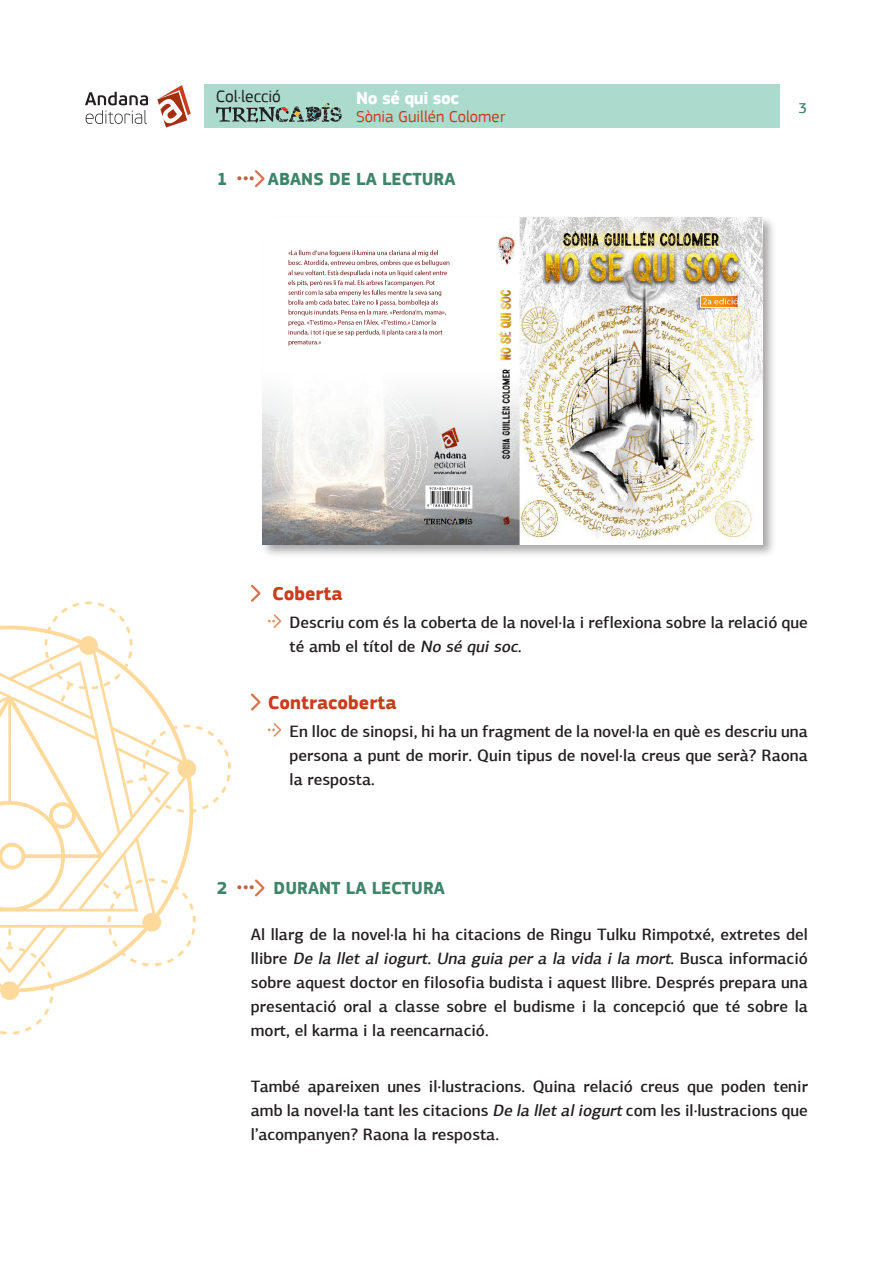
<style>
.page{position:relative;width:893px;height:1263px;background:#fff}
.page>*{position:absolute;margin:0;border:0;box-sizing:border-box;transform-origin:0 0}
.Titol_3{font:700 19.5px "PF Square Sans Pro";color:#ca3c1b}
.Activitats_lletres{font:700 19.5px "PF Square Sans Pro";color:#ca3c1b}
.Titol_2{font:700 18px "PF Square Sans Pro";color:#3f856b}
.t1{font:700 18px "PF Square Sans Pro";letter-spacing:-.025em;color:#fff}
.t2{font:17.25px "PF Square Sans Pro";color:#231f20}
.Activitats_lletres-2{font:500 16.5px/24px "PF Agora Sans Pro";color:#231f20;text-align:justify}
.t3{font:16.5px "PF Square Sans Pro";color:#ca3c1b}
.t4{font:500 15px "PF Agora Sans Pro";color:#3f856b}
.s1{font-family:"PF Agora Sans Pro";font-weight:500;font-size:17.25px;color:#bd6541}
.s2{font-style:italic}
</style>
<div class="page">
<svg style="left:157px;top:85px;width:34px;height:43px"></svg>
<svg style="left:85px;top:92px;width:63px;height:32px"></svg>
<div style="left:204px;top:85px;width:576px;height:43px;background:#aadbcd"></div>
<svg style="left:216px;top:103px;width:126px;height:20px"></svg>
<img style="left:0;top:601px;width:231px;height:434px">
<svg style="left:255px;top:170px;width:10px;height:18px"></svg>
<svg style="left:251px;top:584px;width:10px;height:18px"></svg>
<svg style="left:268px;top:614px;width:14px;height:14px"></svg>
<svg style="left:251px;top:693px;width:10px;height:18px"></svg>
<svg style="left:268px;top:723px;width:14px;height:14px"></svg>
<svg style="left:255px;top:879px;width:10px;height:18px"></svg>
<div style="left:260px;top:216px;width:517px;height:342px;background:#231f20;opacity:.4"></div>
<img style="left:263px;top:218px;width:499px;height:326px">
<p class="t2" style="left:216px;top:86px;width:67px">Col·lecció</p>
<p class="t1" style="left:356px;top:87px;width:104px">No sé qui soc</p>
<p class="t3" style="left:356px;top:107px;width:150px">Sònia Guillén Colomer</p>
<p class="Titol_2" style="left:217px;top:168px;width:240px">1 <span class="s1">•••</span> ABANS DE LA LECTURA</p>
<p class="t4" style="left:798px;top:99px;width:10px">3</p>
<p class="Activitats_lletres" style="left:272px;top:582px;width:72px">Coberta</p>
<p class="Activitats_lletres-2" style="left:290px;top:610px;width:520px">Descriu com és la coberta de la novel·la i reflexiona sobre la relació que té amb el títol de <span class="s2">No sé qui soc.</span></p>
<p class="Titol_3" style="left:268px;top:690px;width:130px">Contracoberta</p>
<p class="Activitats_lletres-2" style="left:290px;top:719px;width:520px">En lloc de sinopsi, hi ha un fragment de la novel·la en què es descriu una persona a punt de morir. Quin tipus de novel·la creus que serà? Raona la resposta.</p>
<p class="Titol_2" style="left:217px;top:878px;width:230px">2 <span class="s1">•••</span> DURANT LA LECTURA</p>
<p class="Activitats_lletres-2" style="left:251px;top:922px;width:559px">Al llarg de la novel·la hi ha citacions de Ringu Tulku Rimpotxé, extretes del l l i b r e <span class="s2">De la llet al iogurt. Una guia per a la vida i la mort</span>. B u s c a i n fo r m a c i ó sobre aquest doctor en filosofia budista i aquest llibre. Després prepara una presentació oral a classe sobre el budisme i la concepció que té sobre la mort, el karma i la reencarnació.</p>
<p class="Activitats_lletres-2" style="left:251px;top:1074px;width:559px">També apareixen unes il·lustracions. Quina relació creus que poden tenir amb la novel·la tant les citacions <span class="s2">De la lletaliogurt</span>com les il·lustracions que l’acompanyen? Raona la resposta.</p>
</div>
